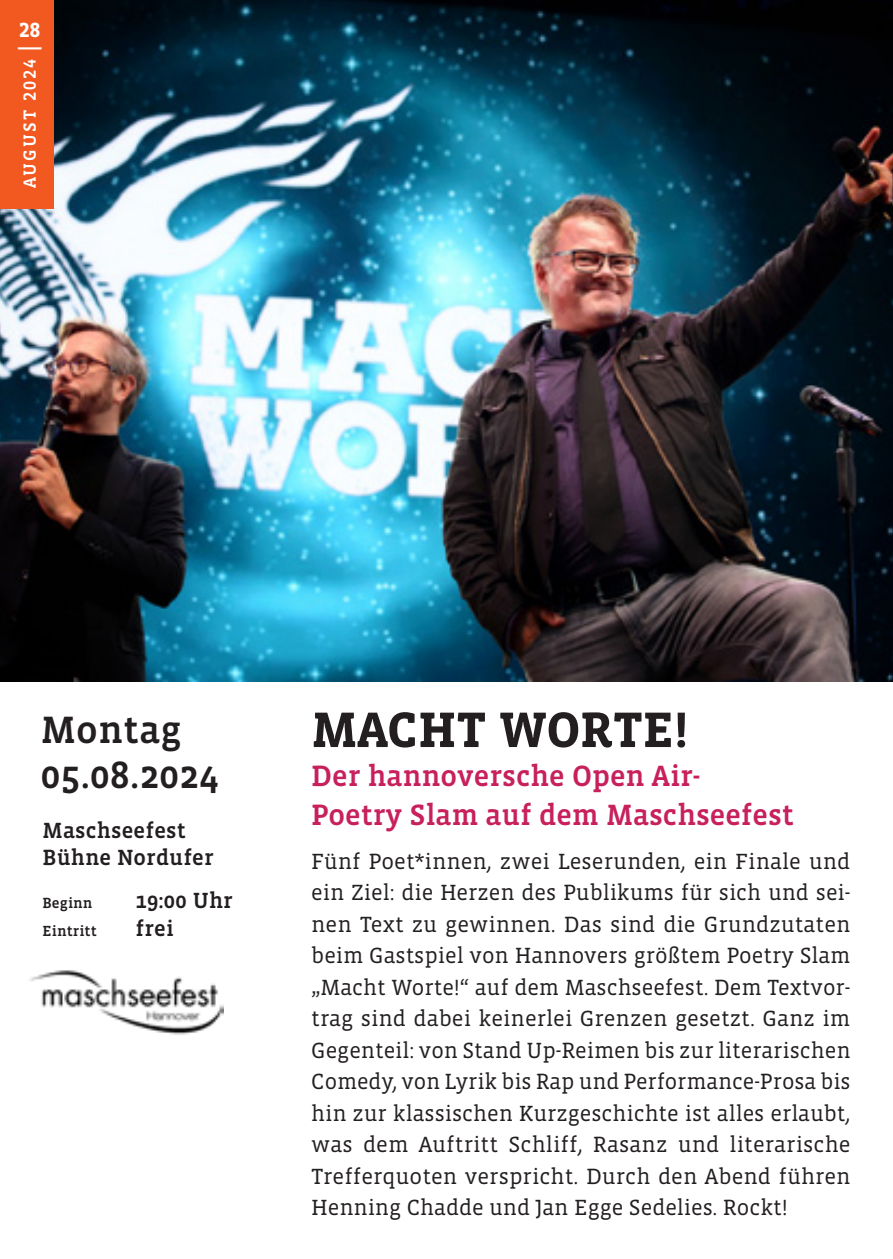
<style>
.page{position:relative;width:893px;height:1259px;background:#fff}
.page>*{position:absolute;margin:0;border:0;box-sizing:border-box;transform-origin:0 0}
.head{font:700 51px "Vista Slab OTCE";letter-spacing:-.005em;color:#231f20}
.t1{font:500 39px "Vista Slab OTCE";letter-spacing:.01em;color:#231f20}
.subtitel{font:500 30px "Vista Slab OTCE";color:#c7205c}
.fl{font:22.5px/31.5px "Vista Slab OTCE";color:#231f20;text-align:justify}
.t2{font:500 22.5px "Vista Slab OTCE";letter-spacing:.01em;color:#231f20}
.t3{font:700 21px/16.5px "Vista Slab OTCE";color:#fff}
.t4{font:500 18px "Vista Slab OTCE";letter-spacing:.12em;color:#fff}
.t5{font:500 15px "Vista Slab OTCE";letter-spacing:.01em;color:#231f20}
</style>
<div class="page">
<img style="left:0;top:0;width:893px;height:681px">
<hr style="left:892px;top:83px;width:1px;height:561px;background:#fff">
<img style="left:30px;top:970px;width:193px;height:65px">
<div style="left:0;top:0;width:54px;height:209px;background:#f15921"></div>
<p class="t3" style="left:16px;top:21px;width:29px">28 —</p>
<p class="t4" style="left:19px;top:188px;width:131px;rotate:-90deg">AUGUST 2024</p>
<p class="t1" style="left:41px;top:708px;width:142px">Montag</p>
<p class="t1" style="left:41px;top:753px;width:179px">05.08.2024</p>
<p class="t2" style="left:43px;top:818px;width:145px">Maschseefest</p>
<p class="t2" style="left:43px;top:845px;width:173px">Bühne Nordufer</p>
<p class="t5" style="left:43px;top:894px;width:51px">Beginn</p>
<p class="t2" style="left:136px;top:887px;width:99px">19:00 Uhr</p>
<p class="t5" style="left:43px;top:922px;width:56px">Eintritt</p>
<p class="t2" style="left:136px;top:916px;width:40px">frei</p>
<p class="head" style="left:311px;top:700px;width:379px">MACHT WORTE!</p>
<p class="subtitel" style="left:311px;top:759px;width:391px">Der hannoversche Open Air-</p>
<p class="subtitel" style="left:311px;top:798px;width:484px">Poetry Slam auf dem Maschseefest</p>
<p class="fl" style="left:311px;top:845px;width:541px">Fünf Poet*innen, zwei Leserunden, ein Finale und ein Ziel: die Herzen des Publikums für sich und sei&shy;nen Text zu gewinnen. Das sind die Grundzutaten beim Gastspiel von Hannovers größtem Poetry Slam „Macht Worte!“ auf dem Maschseefest. Dem Textvor&shy;trag sind dabei keinerlei Grenzen gesetzt. Ganz im Gegenteil: von Stand Up-Reimen bis zur literarischen Comedy, von Lyrik bis Rap und Performance-Prosa bis hin zur klassischen Kurzgeschichte ist alles erlaubt, was dem Auftritt Schliff, Rasanz und literarische Trefferquoten verspricht. Durch den Abend führen Henning Chadde und Jan Egge Sedelies. Rockt!</p>
</div>
